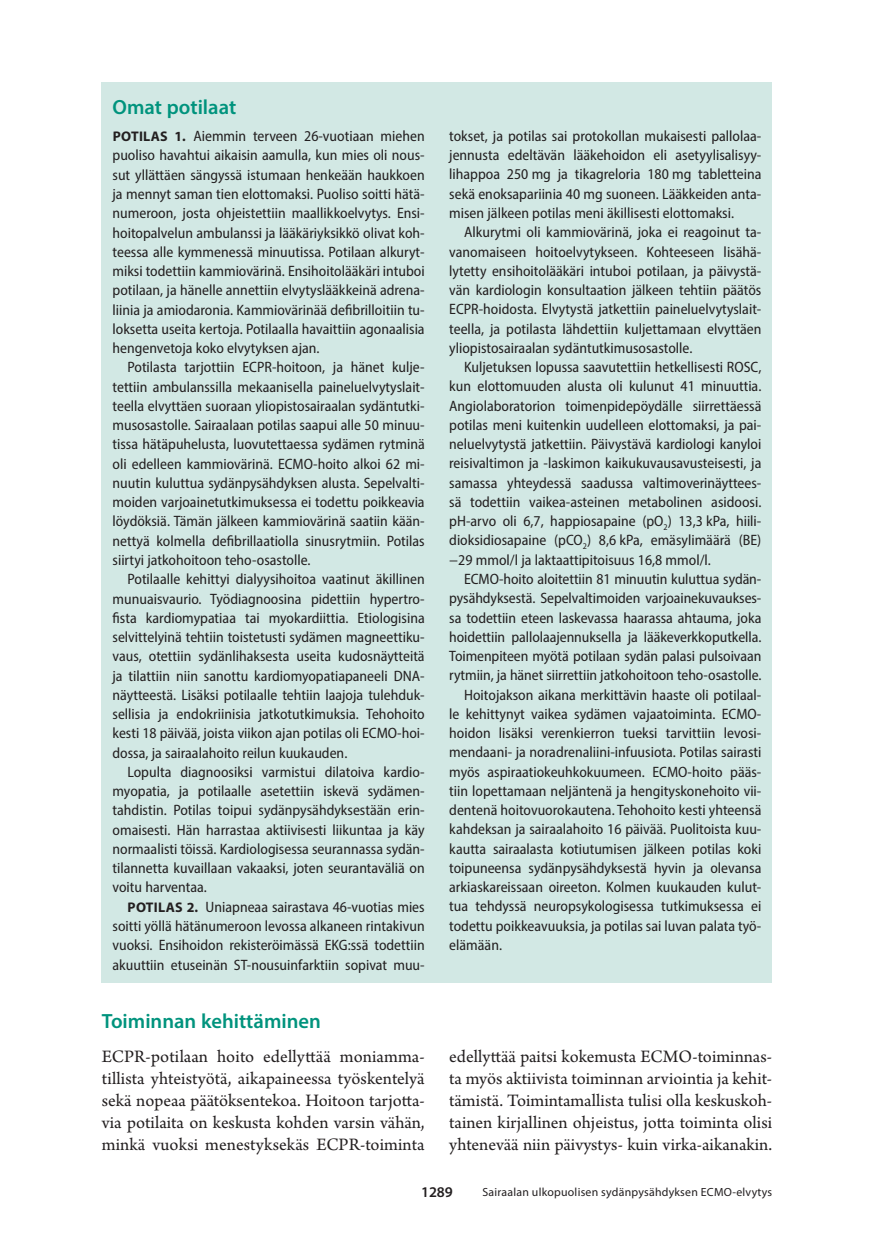
<style>
.page{position:relative;width:874px;height:1241px;background:#fff}
.page>*{position:absolute;margin:0;border:0;box-sizing:border-box;transform-origin:0 0}
.v1_teema{font:600 20.65px "Myriad Pro";color:#00937d}
.l_ei_sis{font:18.38px/21.9px "Arno Pro";color:#231f20;text-align:justify}
.lp{font:semi-condensed 15.05px/19.2px "Myriad Pro";color:#231f20;text-align:justify}
.t1{font:600 14.88px "Myriad Pro";color:#231f20}
.Ala{font:11.9px "Myriad Pro";letter-spacing:.02em;color:#231f20}
.s1{font-weight:700;font-stretch:normal;font-size:14px}
</style>
<div class="page">
<div style="left:102px;top:82px;width:669px;height:900px;background:#d2e8e4"></div>
<p class="v1_teema" style="left:112px;top:94px;width:125px">Omat potilaat</p>
<p class="lp" style="left:112px;top:126px;width:313px"><span class="s1">POTILAS 1.</span> Aiemmin terveen 26-vuotiaan miehen puoliso havahtui aikaisin aamulla, kun mies oli nous&shy;sut yllättäen sängyssä istumaan henkeään haukkoen ja mennyt saman tien elottomaksi. Puoliso soitti hätä&shy;numeroon, josta ohjeistettiin maallikkoelvytys. Ensi&shy;hoitopalvelun ambulanssi ja lääkäriyksikkö olivat koh&shy;teessa alle kymmenessä minuutissa. Potilaan alkuryt&shy;miksi todettiin kammiovärinä. Ensihoitolääkäri intuboi potilaan, ja hänelle annettiin elvytyslääkkeinä adrena&shy;liinia ja amiodaronia. Kammiovärinää defibrilloitiin tu&shy;loksetta useita kertoja. Potilaalla havaittiin agonaalisia hengenvetoja koko elvytyksen ajan.</p>
<p class="lp" style="left:112px;top:357px;width:313px;text-indent:15px">Potilasta tarjottiin ECPR-hoitoon, ja hänet kulje&shy;tettiin ambulanssilla mekaanisella paineluelvytyslait&shy;teella elvyttäen suoraan yliopistosairaalan sydäntutki&shy;musosastolle. Sairaalaan potilas saapui alle 50 minuu&shy;tissa hätäpuhelusta, luovutettaessa sydämen rytminä oli edelleen kammiovärinä. ECMO-hoito alkoi 62 mi&shy;nuutin kuluttua sydänpysähdyksen alusta. Sepelvalti&shy;moiden varjoainetutkimuksessa ei todettu poikkeavia löydöksiä. Tämän jälkeen kammiovärinä saatiin kään&shy;nettyä kolmella defibrillaatiolla sinusrytmiin. Potilas siirtyi jatkohoitoon teho-osastolle.</p>
<p class="lp" style="left:112px;top:569px;width:313px;text-indent:15px">Potilaalle kehittyi dialyysihoitoa vaatinut äkillinen munuaisvaurio. Työdiagnoosina pidettiin hypertro&shy;fista kardiomypatiaa tai myokardiittia. Etiologisina selvittelyinä tehtiin toistetusti sydämen magneettiku&shy;vaus, otettiin sydänlihaksesta useita kudosnäytteitä ja tilattiin niin sanottu kardiomyopatiapaneeli DNA&shy;näytteestä. Lisäksi potilaalle tehtiin laajoja tulehduk&shy;sellisia ja endokriinisia jatkotutkimuksia. Tehohoito kesti 18 päivää, joista viikon ajan potilas oli ECMO-hoi&shy;dossa, ja sairaalahoito reilun kuukauden.</p>
<p class="lp" style="left:112px;top:762px;width:313px;text-indent:15px">Lopulta diagnoosiksi varmistui dilatoiva kardio&shy;myopatia, ja potilaalle asetettiin iskevä sydämen&shy;tahdistin. Potilas toipui sydänpysähdyksestään erin&shy;omaisesti. Hän harrastaa aktiivisesti liikuntaa ja käy normaalisti töissä. Kardiologisessa seurannassa sydän&shy;tilannetta kuvaillaan vakaaksi, joten seurantaväliä on voitu harventaa.</p>
<p class="lp" style="left:112px;top:896px;width:313px;text-indent:15px"><span class="s1">POTILAS 2.</span> Uniapneaa sairastava 46-vuotias mies soitti yöllä hätänumeroon levossa alkaneen rintakivun vuoksi. Ensihoidon rekisteröimässä EKG:ssä todettiin akuuttiin etuseinän ST-nousuinfarktiin sopivat muu-</p>
<p class="lp" style="left:449px;top:126px;width:313px">tokset, ja potilas sai protokollan mukaisesti pallolaa&shy;jennusta edeltävän lääkehoidon eli asetyylisalisyy&shy;lihappoa 250 mg ja tikagreloria 180 mg tabletteina sekä enoksapariinia 40 mg suoneen. Lääkkeiden anta&shy;misen jälkeen potilas meni äkillisesti elottomaksi.</p>
<p class="lp" style="left:449px;top:222px;width:313px;text-indent:15px">Alkurytmi oli kammiovärinä, joka ei reagoinut ta&shy;vanomaiseen hoitoelvytykseen. Kohteeseen lisähä&shy;lytetty ensihoitolääkäri intuboi potilaan, ja päivystä&shy;vän kardiologin konsultaation jälkeen tehtiin päätös ECPR-hoidosta. Elvytystä jatkettiin paineluelvytyslait&shy;teella, ja potilasta lähdettiin kuljettamaan elvyttäen yliopistosairaalan sydäntutkimusosastolle.</p>
<p class="lp" style="left:449px;top:357px;width:313px;text-indent:15px">Kuljetuksen lopussa saavutettiin hetkellisesti ROSC, kun elottomuuden alusta oli kulunut 41 minuuttia.<br>Angiolaboratorion toimenpidepöydälle siirrettäessä potilas meni kuitenkin uudelleen elottomaksi, ja pai&shy;neluelvytystä jatkettiin. Päivystävä kardiologi kanyloi reisivaltimon ja ‑laskimon kaikukuvausavusteisesti, ja samassa yhteydessä saadussa valtimoverinäyttees&shy;sä todettiin vaikea-asteinen metabolinen asidoosi. pH-arvo oli 6,7, happiosapaine (pO<sub>2</sub>) 13,3 kPa, hiili&shy;dioksidiosapaine (pCO<sub>2</sub>) 8,6 kPa, emäsylimäärä (BE) −29 mmol/l ja laktaattipitoisuus 16,8 mmol/l.</p>
<p class="lp" style="left:449px;top:569px;width:313px;text-indent:15px">ECMO-hoito aloitettiin 81 minuutin kuluttua sydän&shy;pysähdyksestä. Sepelvaltimoiden varjoainekuvaukses&shy;sa todettiin eteen laskevassa haarassa ahtauma, joka hoidettiin pallolaajennuksella ja lääkeverkkoputkella.<br>Toimenpiteen myötä potilaan sydän palasi pulsoivaan rytmiin, ja hänet siirrettiin jatkohoitoon teho-osastolle.</p>
<p class="lp" style="left:449px;top:684px;width:313px;text-indent:15px">Hoitojakson aikana merkittävin haaste oli potilaal&shy;le kehittynyt vaikea sydämen vajaatoiminta. ECMO&shy;hoidon lisäksi verenkierron tueksi tarvittiin levosi&shy;mendaani- ja noradrenaliini-infuusiota. Potilas sairasti myös aspiraatiokeuhkokuumeen. ECMO-hoito pääs&shy;tiin lopettamaan neljäntenä ja hengityskonehoito vii&shy;dentenä hoitovuorokautena. Tehohoito kesti yhteensä kahdeksan ja sairaalahoito 16 päivää. Puolitoista kuu&shy;kautta sairaalasta kotiutumisen jälkeen potilas koki toipuneensa sydänpysähdyksestä hyvin ja olevansa arkiaskareissaan oireeton. Kolmen kuukauden kulut&shy;tua tehdyssä neuropsykologisessa tutkimuksessa ei todettu poikkeavuuksia, ja potilas sai luvan palata työ&shy;elämään.</p>
<p class="v1_teema" style="left:102px;top:1007px;width:220px">Toiminnan kehittäminen</p>
<p class="l_ei_sis" style="left:102px;top:1046px;width:324px">ECPR-potilaan hoito edellyttää moniamma&shy;tillista yhteistyötä, aikapaineessa työskentelyä sekä nopeaa päätöksentekoa. Hoitoon tarjotta&shy;via potilaita on keskusta kohden varsin vähän, minkä vuoksi menestyksekäs ECPR-toiminta</p>
<p class="l_ei_sis" style="left:449px;top:1046px;width:324px">edellyttää paitsi kokemusta ECMO-toiminnas&shy;ta myös aktiivista toiminnan arviointia ja kehit&shy;tämistä. Toimintamallista tulisi olla keskuskoh&shy;tainen kirjallinen ohjeistus, jotta toiminta olisi yhtenevää niin päivystys- kuin virka-aikanakin.</p>
<p class="Ala" style="left:482px;top:1184px;width:291px">Sairaalan ulkopuolisen sydänpysähdyksen ECMO-elvytys</p>
<p class="t1" style="left:421px;top:1182px;width:33px">1289</p>
</div>
